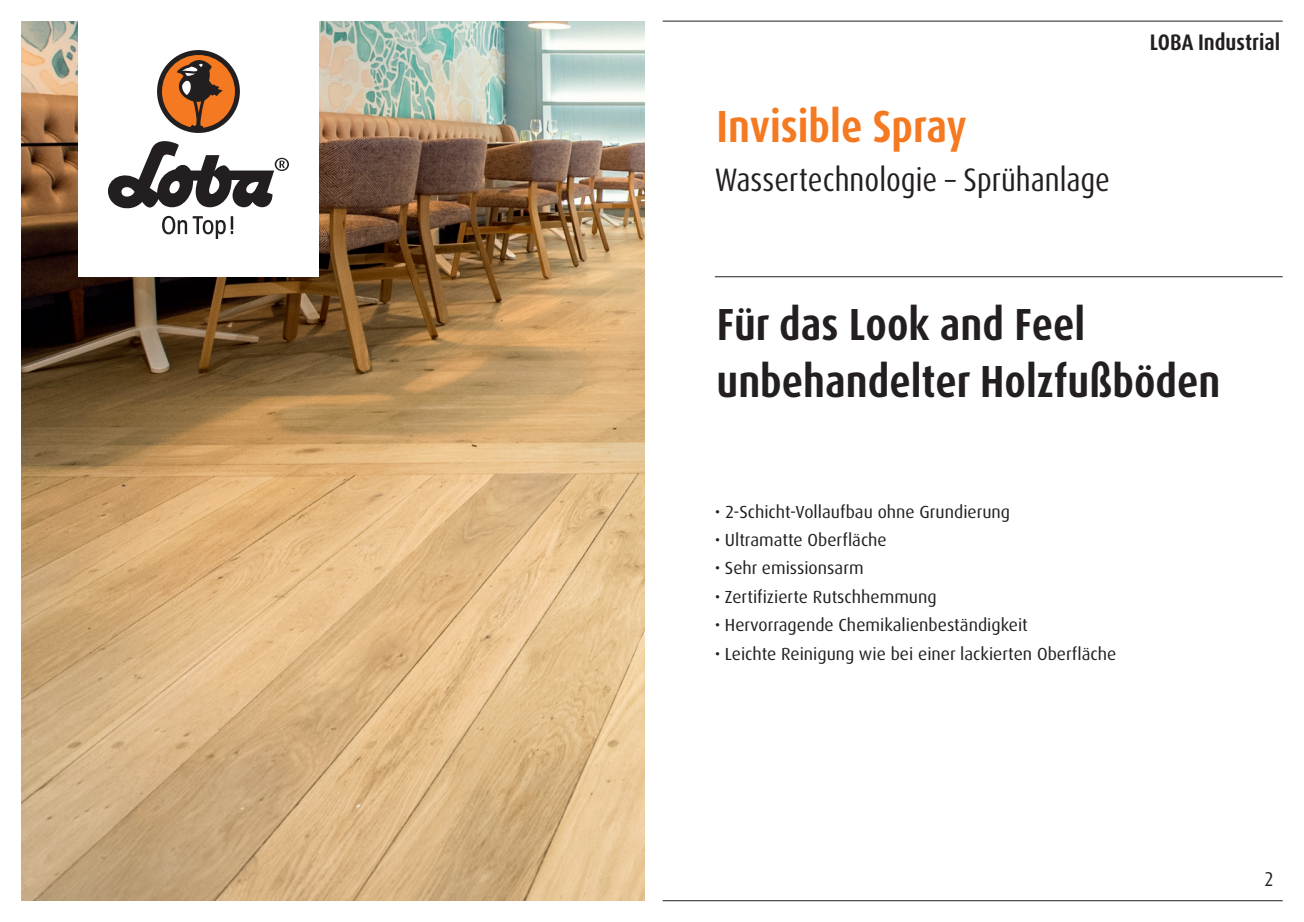
<style>
.page{position:relative;width:1304px;height:922px;background:#fff}
.page>*{position:absolute;margin:0;border:0;box-sizing:border-box;transform-origin:0 0}
.t1{font:700 condensed 45px/56.8px "Dax Pro";color:#231f20}
.t2{font:700 condensed 45px "Dax Pro";color:#f47921}
.t3{font:condensed 32.5px "Dax Pro";color:#231f20}
.t4{font:700 condensed 22.5px "Dax Pro";color:#231f20}
.t5{font:condensed 20px "Dax Pro";color:#231f20}
.t6{font:17.5px "Dax Pro";color:#231f20}
</style>
<div class="page">
<img style="left:21px;top:21px;width:624px;height:879px">
<hr style="left:663px;top:21px;width:620px;height:1px;background:#231f20">
<hr style="left:663px;top:900px;width:620px;height:1px;background:#231f20">
<hr style="left:715px;top:276px;width:568px;height:1px;background:#231f20">
<div style="left:78px;top:0;width:241px;height:276px;background:#fff"></div>
<svg style="left:162px;top:216px;width:25px;height:18px"></svg>
<svg style="left:193px;top:216px;width:40px;height:23px"></svg>
<svg style="left:108px;top:141px;width:181px;height:68px"></svg>
<div style="left:157px;top:50px;width:83px;height:83px;background:#231f20;border-radius:50%"></div>
<svg style="left:162px;top:54px;width:73px;height:74px"></svg>
<h1 class="t2" style="left:717px;top:97px;width:252px">Invisible Spray</h1>
<h2 class="t3" style="left:715px;top:159px;width:397px">Wassertechnologie – Sprühanlage</h2>
<p class="t4" style="left:1150px;top:27px;width:132px">LOBA Industrial</p>
<h1 class="t1" style="left:717px;top:297px;width:505px">Für das Look and Feel unbehandelter Holzfußböden</h1>
<p class="t6" style="left:715px;top:500px;width:297px">• 2-Schicht-Vollaufbau ohne Grundierung</p>
<p class="t6" style="left:715px;top:528px;width:173px">• Ultramatte Oberfläche</p>
<p class="t6" style="left:715px;top:557px;width:150px">• Sehr emissionsarm</p>
<p class="t6" style="left:715px;top:585px;width:223px">• Zertifizierte Rutschhemmung</p>
<p class="t6" style="left:715px;top:613px;width:315px">• Hervorragende Chemikalienbeständigkeit</p>
<p class="t6" style="left:715px;top:642px;width:403px">• Leichte Reinigung wie bei einer lackierten Oberfläche</p>
<p class="t5" style="left:1264px;top:866px;width:11px">2</p>
</div>
